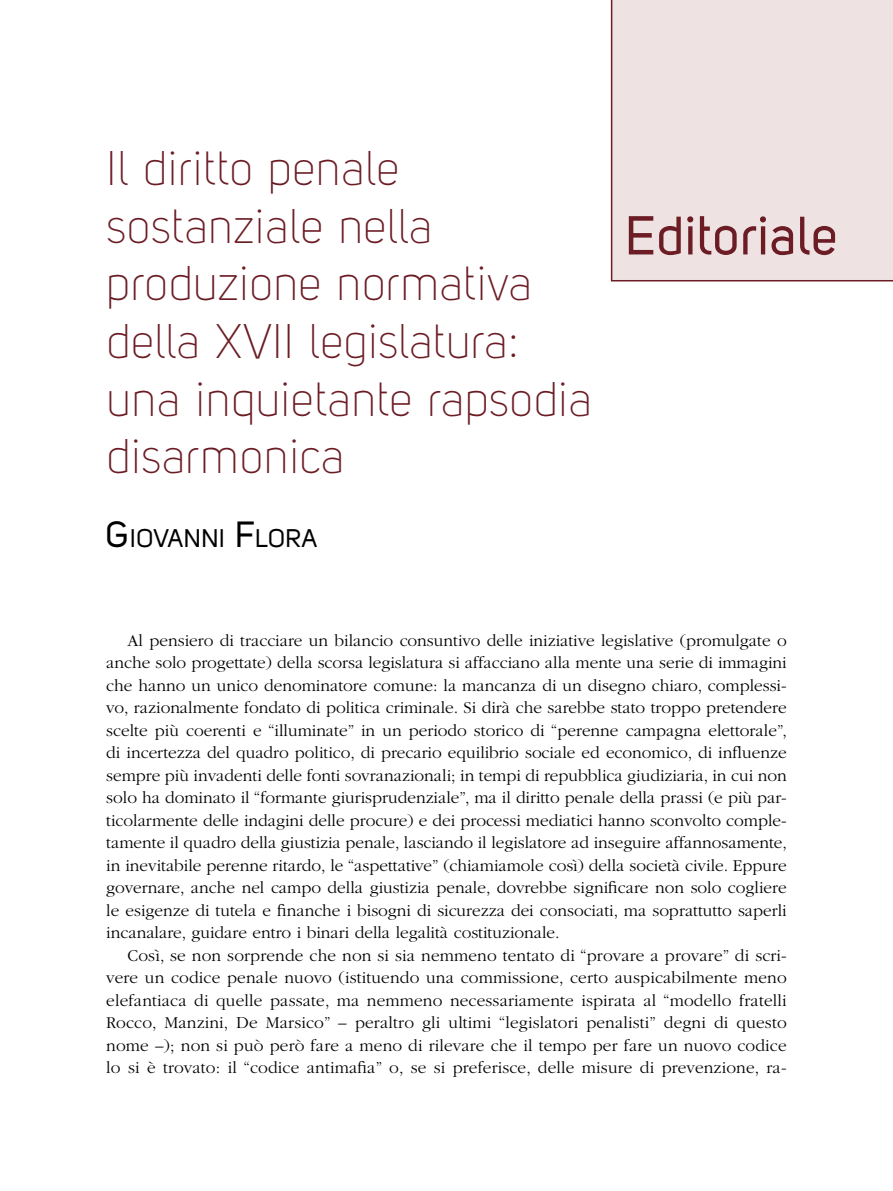
<style>
.page{position:relative;width:893px;height:1191px;background:#fff}
.page>*{position:absolute;margin:0;border:0;box-sizing:border-box;transform-origin:0 0}
.t1{font:54px "Uni Sans Regular";letter-spacing:.01em;color:#6b1c24}
.t2{font:48px/57.6px "Uni Sans Light";color:#6b1c24}
.t3{font:25.2px "Uni Sans Regular";letter-spacing:.015em;color:#000}
.t4{font:300 17.25px/22.5px "ITC Garamond Std";color:#000;text-align:justify}
.s1{font-size:36px}
</style>
<div class="page">
<div style="left:611px;top:0;width:282px;height:281px;background:#eee3e2"></div>
<h2 class="t2" style="left:106px;top:140px;width:488px">Il diritto penale sostanziale nella produzione normativa della XVII legislatura: una inquietante rapsodia disarmonica</h2>
<h3 class="t3" style="left:106px;top:523px;width:212px"><span class="s1">G</span>IOVANNI <span class="s1">F</span>LORA</h3>
<h1 class="t1" style="left:625px;top:204px;width:214px">Editoriale</h1>
<p class="t4" style="left:106px;top:629px;width:682px;text-indent:21px">Al pensiero di tracciare un bilancio consuntivo delle iniziative legislative (promulgate o anche solo progettate) della scorsa legislatura si affacciano alla mente una serie di immagini che hanno un unico denominatore comune: la mancanza di un disegno chiaro, complessi&shy;vo, razionalmente fondato di politica criminale. Si dirà che sarebbe stato troppo pretendere scelte più coerenti e “illuminate” in un periodo storico di “perenne campagna elettorale”, di incertezza del quadro politico, di precario equilibrio sociale ed economico, di influenze sempre più invadenti delle fonti sovranazionali; in tempi di repubblica giudiziaria, in cui non solo ha dominato il “formante giurisprudenziale”, ma il diritto penale della prassi (e più par&shy;ticolarmente delle indagini delle procure) e dei processi mediatici hanno sconvolto comple&shy;tamente il quadro della giustizia penale, lasciando il legislatore ad inseguire affannosamente, in inevitabile perenne ritardo, le “aspettative” (chiamiamole così) della società civile. Eppure governare, anche nel campo della giustizia penale, dovrebbe significare non solo cogliere le esigenze di tutela e finanche i bisogni di sicurezza dei consociati, ma soprattutto saperli incanalare, guidare entro i binari della legalità costituzionale.</p>
<p class="t4" style="left:106px;top:944px;width:682px;text-indent:21px">Così, se non sorprende che non si sia nemmeno tentato di “provare a provare” di scri&shy;vere un codice penale nuovo (istituendo una commissione, certo auspicabilmente meno elefantiaca di quelle passate, ma nemmeno necessariamente ispirata al “modello fratelli Rocco, Manzini, De Marsico” – peraltro gli ultimi “legislatori penalisti” degni di questo nome –); non si può però fare a meno di rilevare che il tempo per fare un nuovo codice lo si è trovato: il “codice antimafia” o, se si preferisce, delle misure di prevenzione, ra-</p>
</div>
